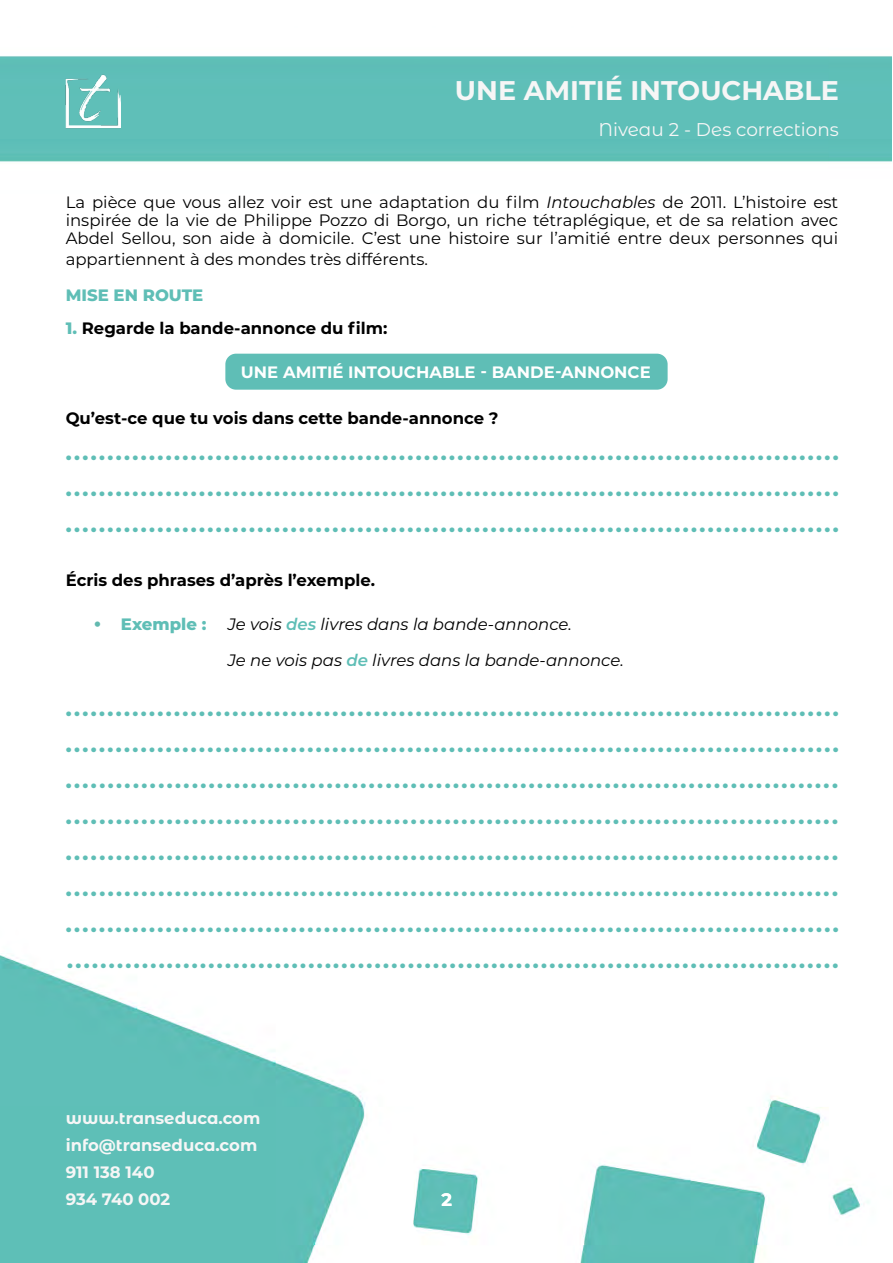
<style>
.page{position:relative;width:893px;height:1263px;background:#fff}
.page>*{position:absolute;margin:0;border:0;box-sizing:border-box;transform-origin:0 0}
.t1{font:700 27px "Montserrat";color:#f6f6f6}
.t2{font:800 21px/36px "Montserrat";color:#5fbeb6;text-align:justify}
.t3{font:18.45px "Montserrat Alternates";color:#f6f6f6}
.t4{font:700 18px "Montserrat";color:#fff}
.t5{font:16.5px/18px "Montserrat";color:#000;text-align:justify}
.t6{font:700 16.5px "Montserrat";color:#000}
.t7{font:italic 16.5px/36px "Montserrat";color:#000}
.t8{font:700 16.5px/27px "Montserrat Alternates";color:#f6f6f6}
.t9{font:700 16.5px "Montserrat";color:#fff}
.t10{font:800 16.5px "Montserrat";color:#5fbeb6}
.s1{font-style:italic}
.s2{font-weight:800;color:#5fbeb6}
.s3{font-weight:700;font-size:21px;color:#62b9af}
.s4{font-weight:600;color:#5fbeb6}
</style>
<div class="page">
<img style="left:0;top:56px;width:892px;height:1207px">
<img style="left:66px;top:74px;width:55px;height:66px">
<div style="left:225px;top:354px;width:443px;height:36px;background:#5fbeb6;border-radius:11px"></div>
<p class="t1" style="left:455px;top:71px;width:385px">UNE AMITIÉ INTOUCHABLE</p>
<p class="t3" style="left:598px;top:117px;width:242px">Niveau 2 - Des corrections</p>
<p class="t5" style="left:66px;top:193px;width:774px">La pièce que vous allez voir est une adaptation du film <span class="s1">Intouchables</span> de 2011. L’histoire est inspirée de la vie de Philippe Pozzo di Borgo, un riche tétraplégique, et de sa relation avec Abdel Sellou, son aide à domicile. C’est une histoire sur l’amitié entre deux personnes qui</p>
<p class="t5" style="left:66px;top:250px;width:364px">appartiennent à des mondes très différents.</p>
<p class="t10" style="left:66px;top:283px;width:139px">MISE EN ROUTE</p>
<p class="t6" style="left:66px;top:317px;width:323px"><span class="s2">1.</span> Regarde la bande-annonce du film:</p>
<p class="t9" style="left:241px;top:360px;width:411px">UNE AMITIÉ INTOUCHABLE - BANDE-ANNONCE</p>
<p class="t6" style="left:66px;top:407px;width:434px">Qu’est-ce que tu vois dans cette bande-annonce ?</p>
<p class="t2" style="left:66px;top:434px;width:774px">............................................................................................. ............................................................................................. .............................................................................................</p>
<p class="t6" style="left:66px;top:569px;width:311px">Écris des phrases d’après l’exemple.</p>
<p class="t10" style="left:94px;top:612px;width:114px"><span class="s3">•</span> Exemple :</p>
<p class="t7" style="left:228px;top:606px;width:398px">Je vois <span class="s4">des</span> livres dans la bande-annonce.<br>Je ne vois pas <span class="s4">de</span> livres dans la bande-annonce.</p>
<p class="t2" style="left:66px;top:689px;width:774px">............................................................................................. ............................................................................................. ............................................................................................ ............................................................................................ ............................................................................................ ............................................................................................ ............................................................................................. .............................................................................................</p>
<p class="t8" style="left:66px;top:1104px;width:196px">www.transeduca.com info@transeduca.com<br>911 138 140<br>934 740 002</p>
<p class="t4" style="left:441px;top:1186px;width:12px">2</p>
</div>
